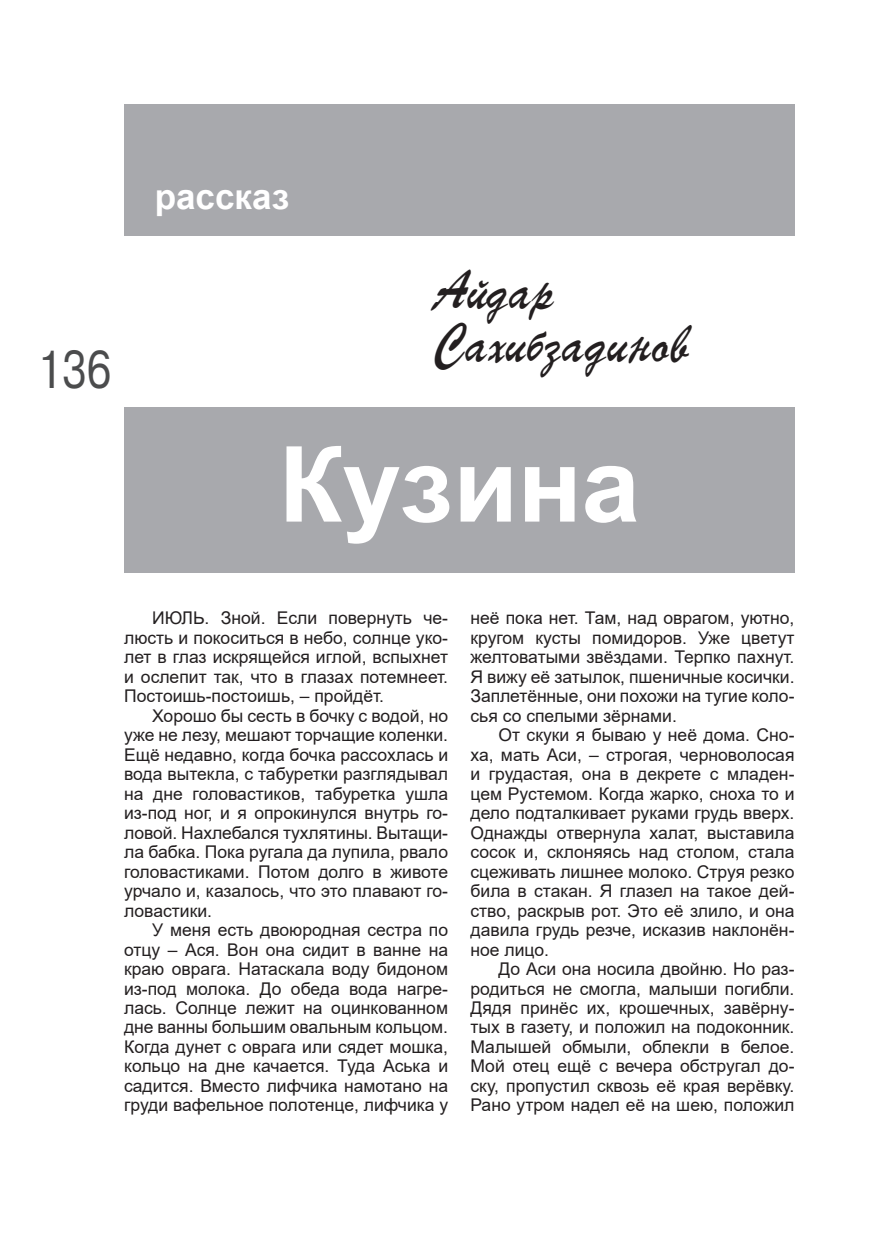
<style>
.page{position:relative;width:869px;height:1241px;background:#fff}
.page>*{position:absolute;margin:0;border:0;box-sizing:border-box;transform-origin:0 0}
.t1{font:700 105px "Arial";color:#fff}
.t2{font:52.5px/52.5px "TT Parsec";color:#231f20;scale:.9 1}
.t3{font:49px "TT Arial";color:#4b4c4d;scale:.8 1}
.t4{font:700 35px "Arial";color:#fff}
.t5{font:17.5px/19.4px "Arial";color:#231f20;text-align:justify}
</style>
<div class="page">
<div style="left:124px;top:104px;width:670px;height:131px;background:#a8a9ad"></div>
<div style="left:124px;top:407px;width:670px;height:165px;background:#a8a9ad"></div>
<h3 class="t3" style="left:37px;top:342px;width:94px">136</h3>
<h3 class="t4" style="left:155px;top:177px;width:136px">рассказ</h3>
<h2 class="t2" style="left:434px;top:267px;width:285px">Айдар<br>Сахибзадинов</h2>
<h1 class="t1" style="left:278px;top:426px;width:362px">Кузина</h1>
<p class="t5" style="left:124px;top:608px;width:325px;text-indent:28px">ИЮЛЬ. Зной. Если повернуть че&shy;люсть и покоситься в небо, солнце уко&shy;лет в глаз искрящейся иглой, вспыхнет и ослепит так, что в глазах потемнеет.<br>Постоишь-постоишь, – пройдёт.</p>
<p class="t5" style="left:124px;top:705px;width:325px;text-indent:28px">Хорошо бы сесть в бочку с водой, но уже не лезу, мешают торчащие коленки.<br>Ещё недавно, когда бочка рассохлась и вода вытекла, с табуретки разглядывал на дне головастиков, табуретка ушла из-под ног, и я опрокинулся внутрь го&shy;ловой. Нахлебался тухлятины. Вытащи&shy;ла бабка. Пока ругала да лупила, рвало головастиками. Потом долго в животе урчало и, казалось, что это плавают го&shy;ловастики.</p>
<p class="t5" style="left:124px;top:920px;width:325px;text-indent:28px">У меня есть двоюродная сестра по отцу – Ася. Вон она сидит в ванне на краю оврага. Натаскала воду бидоном из-под молока. До обеда вода нагре&shy;лась. Солнце лежит на оцинкованном дне ванны большим овальным кольцом.<br>Когда дунет с оврага или сядет мошка, кольцо на дне качается. Туда Аська и садится. Вместо лифчика намотано на груди вафельное полотенце, лифчика у</p>
<p class="t5" style="left:470px;top:608px;width:325px">неё пока нет. Там, над оврагом, уютно, кругом кусты помидоров. Уже цветут желтоватыми звёздами. Терпко пахнут.<br>Я вижу её затылок, пшеничные косички.<br>Заплетённые, они похожи на тугие коло&shy;сья со спелыми зёрнами.</p>
<p class="t5" style="left:470px;top:725px;width:325px;text-indent:28px">От скуки я бываю у неё дома. Сно&shy;ха, мать Аси, – строгая, черноволосая и грудастая, она в декрете с младен&shy;цем Рустемом. Когда жарко, сноха то и дело подталкивает руками грудь вверх.<br>Однажды отвернула халат, выставила сосок и, склоняясь над столом, стала сцеживать лишнее молоко. Струя резко била в стакан. Я глазел на такое дей&shy;ство, раскрыв рот. Это её злило, и она давила грудь резче, исказив наклонён&shy;ное лицо.</p>
<p class="t5" style="left:470px;top:959px;width:325px;text-indent:28px">До Аси она носила двойню. Но раз&shy;родиться не смогла, малыши погибли.<br>Дядя принёс их, крошечных, завёрну&shy;тых в газету, и положил на подоконник.<br>Малышей обмыли, облекли в белое.<br>Мой отец ещё с вечера обстругал до&shy;ску, пропустил сквозь её края верёвку.<br>Рано утром надел её на шею, положил</p>
</div>
